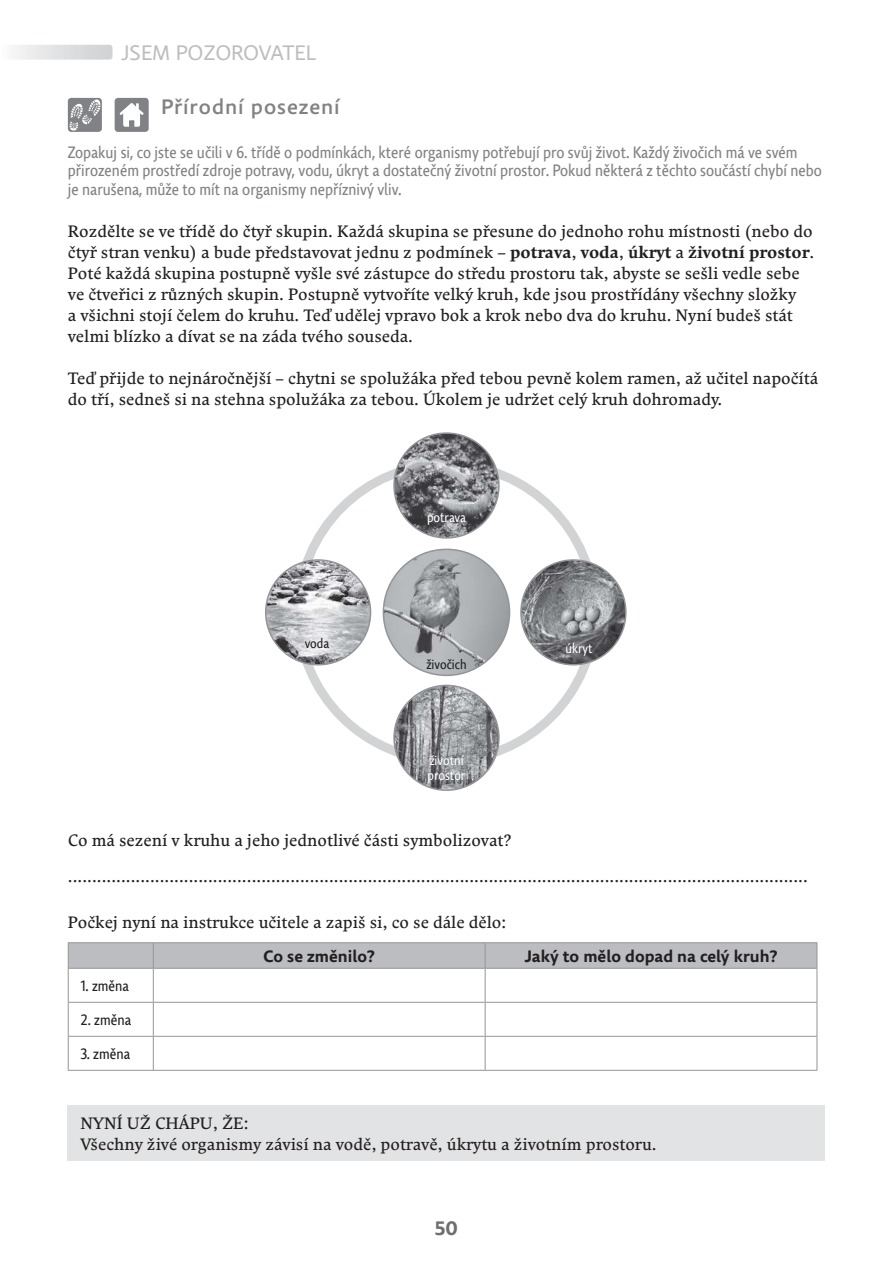
<style>
.page{position:relative;width:893px;height:1263px;background:#fff}
.page>*{position:absolute;margin:0;border:0;box-sizing:border-box;transform-origin:0 0}
.t1{font:500 21px "Comenia Sans";letter-spacing:.04em;color:#808285}
.t2{font:21px "Comenia Sans";letter-spacing:.02em;color:#bbbdc0}
.t3{font:700 19.5px "Comenia Sans";color:#6d6e70}
.t4{font:16.5px/21px "Comenia Serif";color:#231f20}
.t5{font:16.5px/18.8px "Comenia Sans Cond";color:#808285}
.t6{font:700 16.5px "Comenia Sans";color:#231f20}
.t7{font:15px "Comenia Sans Cond";color:#231f20}
.t8{font:13.5px/15px "Comenia Sans Cond";color:#fff}
.t9{font:13.5px "Comenia Sans Cond";color:#231f20}
.s1{font-weight:700}
</style>
<div class="page">
<svg style="left:0;top:45px;width:112px;height:15px"></svg>
<div style="left:68px;top:1106px;width:757px;height:55px;background:#e2e3e4"></div>
<hr style="left:68px;top:942px;width:85px;height:1px;background:#939598">
<hr style="left:153px;top:942px;width:332px;height:1px;background:#939598">
<hr style="left:485px;top:942px;width:332px;height:1px;background:#939598">
<svg style="left:68px;top:943px;width:749px;height:25px;background:#babcbf"></svg>
<hr style="left:68px;top:968px;width:85px;height:1px;background:#939598">
<hr style="left:68px;top:969px;width:1px;height:33px;background:#939598">
<hr style="left:153px;top:968px;width:332px;height:1px;background:#939598">
<hr style="left:153px;top:969px;width:1px;height:33px;background:#939598">
<hr style="left:485px;top:968px;width:332px;height:1px;background:#939598">
<hr style="left:485px;top:969px;width:1px;height:33px;background:#939598">
<hr style="left:816px;top:969px;width:1px;height:33px;background:#939598">
<hr style="left:68px;top:1002px;width:85px;height:1px;background:#939598">
<hr style="left:68px;top:1003px;width:1px;height:33px;background:#939598">
<hr style="left:153px;top:1002px;width:332px;height:1px;background:#939598">
<hr style="left:153px;top:1003px;width:1px;height:33px;background:#939598">
<hr style="left:485px;top:1002px;width:332px;height:1px;background:#939598">
<hr style="left:485px;top:1003px;width:1px;height:33px;background:#939598">
<hr style="left:816px;top:1003px;width:1px;height:33px;background:#939598">
<hr style="left:68px;top:1036px;width:85px;height:1px;background:#939598">
<hr style="left:68px;top:1037px;width:1px;height:33px;background:#939598">
<hr style="left:153px;top:1036px;width:332px;height:1px;background:#939598">
<hr style="left:153px;top:1037px;width:1px;height:33px;background:#939598">
<hr style="left:485px;top:1036px;width:332px;height:1px;background:#939598">
<hr style="left:485px;top:1037px;width:1px;height:33px;background:#939598">
<hr style="left:816px;top:1037px;width:1px;height:33px;background:#939598">
<hr style="left:68px;top:1070px;width:417px;height:1px;background:#939598">
<hr style="left:485px;top:1070px;width:332px;height:1px;background:#939598">
<div style="left:115px;top:98px;width:34px;height:34px;background:#808285;border-radius:3px"></div>
<svg style="left:119px;top:103px;width:25px;height:24px"></svg>
<div style="left:68px;top:98px;width:34px;height:34px;background:#808285;border-radius:3px"></div>
<svg style="left:70px;top:99px;width:30px;height:32px"></svg>
<img style="left:383px;top:549px;width:126px;height:126px;border-radius:50%">
<img style="left:394px;top:685px;width:105px;height:105px;border-radius:50%">
<div style="left:393px;top:685px;width:106px;height:106px;border:2px solid #939598;border-radius:50%"></div>
<img style="left:394px;top:433px;width:105px;height:105px;border-radius:50%">
<div style="left:393px;top:432px;width:106px;height:107px;border:2px solid #939598;border-radius:50%"></div>
<img style="left:521px;top:560px;width:104px;height:105px;border-radius:50%">
<div style="left:520px;top:559px;width:106px;height:107px;border:2px solid #939598;border-radius:50%"></div>
<img style="left:266px;top:560px;width:104px;height:105px;border-radius:50%">
<div style="left:265px;top:559px;width:106px;height:107px;border:2px solid #939598;border-radius:50%"></div>
<p class="t2" style="left:121px;top:44px;width:197px">JSEM POZOROVATEL</p>
<p class="t1" style="left:161px;top:98px;width:180px">Přírodní posezení</p>
<p class="t5" style="left:68px;top:144px;width:755px">Zopakuj si, co jste se učili v 6. třídě o podmínkách, které organismy potřebují pro svůj život. Každý živočich má ve svém přirozeném prostředí zdroje potravy, vodu, úkryt a dostatečný životní prostor. Pokud některá z těchto součástí chybí nebo je narušena, může to mít na organismy nepříznivý vliv.</p>
<p class="t4" style="left:68px;top:222px;width:748px">Rozdělte se ve třídě do čtyř skupin. Každá skupina se přesune do jednoho rohu místnosti (nebo do čtyř stran venku) a bude představovat jednu z podmínek – <span class="s1">potrava</span>, <span class="s1">voda</span>, <span class="s1">úkryt</span> a <span class="s1">životní prostor</span>.<br>Poté každá skupina postupně vyšle své zástupce do středu prostoru tak, abyste se sešli vedle sebe ve čtveřici z různých skupin. Postupně vytvoříte velký kruh, kde jsou prostřídány všechny složky<br>a všichni stojí čelem do kruhu. Teď udělej vpravo bok a krok nebo dva do kruhu. Nyní budeš stát velmi blízko a dívat se na záda tvého souseda.</p>
<p class="t4" style="left:68px;top:369px;width:751px">Teď přijde to nejnáročnější – chytni se spolužáka před tebou pevně kolem ramen, až učitel napočítá do tří, sedneš si na stehna spolužáka za tebou. Úkolem je udržet celý kruh dohromady.</p>
<p class="t9" style="left:305px;top:638px;width:26px">voda</p>
<p class="t8" style="left:427px;top:510px;width:40px">potrava</p>
<p class="t9" style="left:426px;top:658px;width:42px">živočich</p>
<p class="t8" style="left:427px;top:753px;width:39px">životní prostor</p>
<p class="t8" style="left:565px;top:642px;width:28px">úkryt</p>
<p class="t4" style="left:68px;top:824px;width:741px;line-height:35.5px">Co má sezení v kruhu a jeho jednotlivé části symbolizovat? .........................................................................................................................................................</p>
<p class="t4" style="left:68px;top:913px;width:440px">Počkej nyní na instrukce učitele a zapiš si, co se dále dělo:</p>
<p class="t6" style="left:263px;top:946px;width:113px">Co se změnilo?</p>
<p class="t6" style="left:525px;top:946px;width:254px">Jaký to mělo dopad na celý kruh?</p>
<p class="t7" style="left:81px;top:980px;width:49px">1. změna</p>
<p class="t7" style="left:81px;top:1014px;width:52px">2. změna</p>
<p class="t7" style="left:81px;top:1048px;width:51px">3. změna</p>
<p class="t4" style="left:81px;top:1114px;width:577px">NYNÍ UŽ CHÁPU, ŽE:<br>Všechny živé organismy závisí na vodě, potravě, úkrytu a životním prostoru.</p>
<p class="t3" style="left:435px;top:1217px;width:25px">50</p>
</div>
